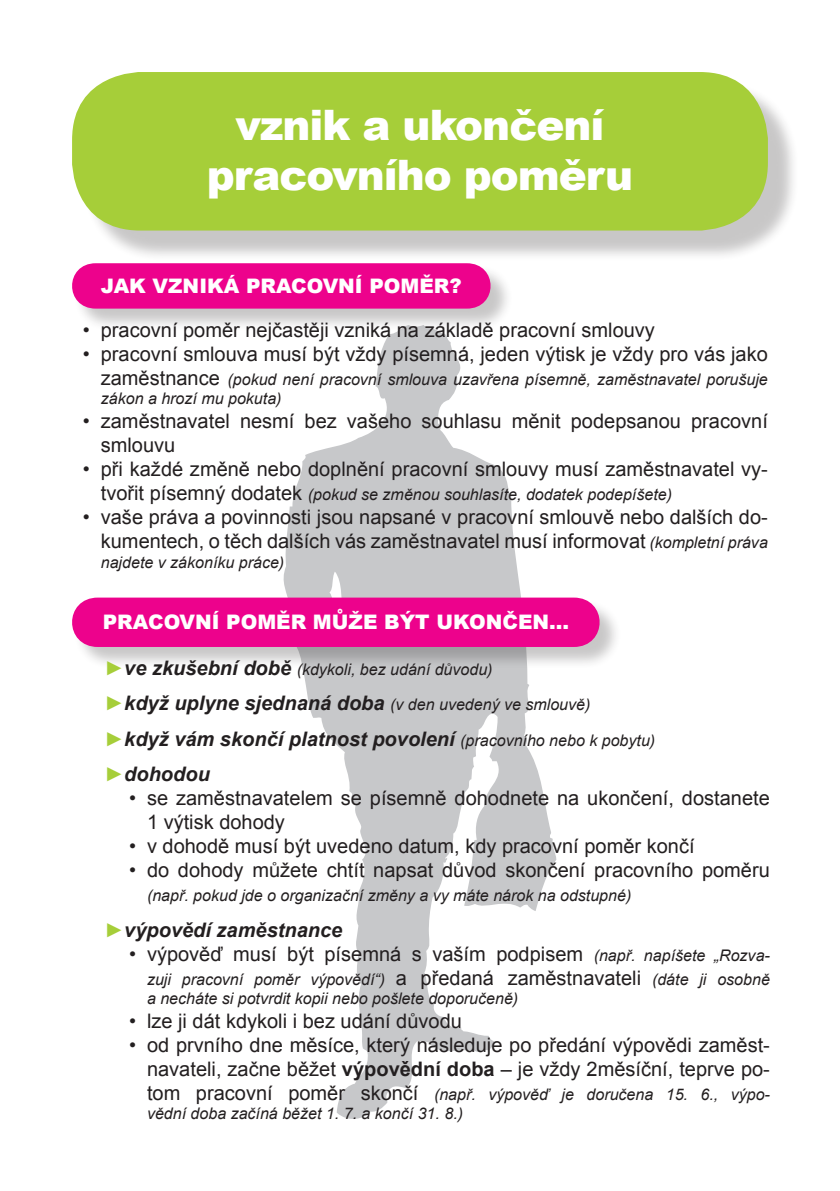
<style>
.page{position:relative;width:840px;height:1191px;background:#fff}
.page>*{position:absolute;margin:0;border:0;box-sizing:border-box;transform-origin:0 0}
.t1{font:900 42px/50.4px "Arial";letter-spacing:-.025em;color:#fff;text-align:center}
.t2{font:20px/24px "Arial";color:#231f20}
.t3{font:italic 700 20px/35.4px "Arial";color:#231f20}
.t4{font:900 20px "Arial";color:#fff}
.t5{font:italic 16px/19.2px "Arial";color:#231f20}
.s1{font-style:normal;font-size:20px}
.s2{font-style:italic;font-size:16px}
.s3{font-weight:700;font-style:normal;font-size:20px;color:#a6ce39}
.s4{font-weight:700;font-size:20px}
.s5{font-style:normal;color:#a6ce39}
.s6{font-weight:400;font-size:16px}
.s7{font-weight:700}
</style>
<div class="page">
<svg style="left:283px;top:340px;width:273px;height:779px"></svg>
<div style="left:81px;top:81px;width:726px;height:189px;background:#231f20;opacity:.25"></div>
<div style="left:72px;top:72px;width:695px;height:158px;background:#a6ce39;border-radius:68px"></div>
<div style="left:73px;top:264px;width:449px;height:76px;background:#231f20;opacity:.25"></div>
<svg style="left:72px;top:263px;width:426px;height:46px;background:#ec0e90"></svg>
<div style="left:73px;top:598px;width:557px;height:81px;background:#231f20;opacity:.25"></div>
<svg style="left:72px;top:595px;width:537px;height:54px;background:#ea1b95"></svg>
<h1 class="t1" style="left:207px;top:98px;width:427px">vznik a ukončení pracovního poměru</h1>
<p class="t4" style="left:101px;top:271px;width:362px">JAK VZNIKÁ PRACOVNÍ POMĚR?</p>
<p class="t2" style="left:83px;top:318px;width:573px">• pracovní poměr nejčastěji vzniká na základě pracovní smlouvy</p>
<p class="t2" style="left:83px;top:342px;width:686px">• pracovní smlouva musí být vždy písemná, jeden výtisk je vždy pro vás jako</p>
<p class="t5" style="left:101px;top:370px;width:668px"><span class="s1">zaměstnance</span> (pokud není pracovní smlouva uzavřena písemně, zaměstnavatel porušuje zákon a hrozí mu pokuta)</p>
<p class="t2" style="left:101px;top:409px;width:668px;text-indent:-18px">• zaměstnavatel nesmí bez vašeho souhlasu měnit podepsanou pracovní smlouvu</p>
<p class="t2" style="left:83px;top:457px;width:686px">• při každé změně nebo doplnění pracovní smlouvy musí zaměstnavatel vy-</p>
<p class="t5" style="left:101px;top:485px;width:572px"><span class="s1">tvořit písemný dodatek</span> (pokud se změnou souhlasíte, dodatek podepíšete)</p>
<p class="t2" style="left:83px;top:505px;width:686px;text-align:right">• vaše práva a povinnosti jsou napsané v pracovní smlouvě nebo dalších do&shy;kumentech, o těch dalších vás zaměstnavatel musí informovat <span class="s2">(kompletní práva</span></p>
<p class="t5" style="left:101px;top:552px;width:185px">najdete v zákoníku práce)</p>
<p class="t4" style="left:103px;top:608px;width:467px">PRACOVNÍ POMĚR MŮŽE BÝT UKONČEN…</p>
<p class="t5" style="left:104px;top:660px;width:389px"><span class="s3">►</span><span class="s4">ve zkušební době</span> (kdykoli, bez udání důvodu)</p>
<p class="t3" style="left:104px;top:686px;width:552px"><span class="s5">►</span>když uplyne sjednaná doba <span class="s6">(v den uvedený ve smlouvě) </span><span class="s5">►</span>když vám skončí platnost povolení <span class="s6">(pracovního nebo k pobytu) </span><span class="s5">►</span>dohodou</p>
<p class="t2" style="left:147px;top:786px;width:624px;text-indent:-18px">• se zaměstnavatelem se písemně dohodnete na ukončení, dostanete<br>1 výtisk dohody</p>
<p class="t2" style="left:129px;top:834px;width:566px">• v dohodě musí být uvedeno datum, kdy pracovní poměr končí</p>
<p class="t2" style="left:129px;top:858px;width:641px">• do dohody můžete chtít napsat důvod skončení pracovního poměru</p>
<p class="t5" style="left:147px;top:886px;width:485px">(např. pokud jde o organizační změny a vy máte nárok na odstupné)</p>
<p class="t3" style="left:104px;top:912px;width:239px"><span class="s5">►</span>výpovědí zaměstnance</p>
<p class="t2" style="left:129px;top:941px;width:641px">• výpověď musí být písemná s vaším podpisem <span class="s2">(např. napíšete „Rozva-</span></p>
<p class="t5" style="left:147px;top:969px;width:624px">zuji pracovní poměr výpovědí“) <span class="s1">a předaná zaměstnavateli</span> (dáte ji osobně a necháte si potvrdit kopii nebo pošlete doporučeně)</p>
<p class="t2" style="left:129px;top:1009px;width:334px">• lze ji dát kdykoli i bez udání důvodu</p>
<p class="t2" style="left:129px;top:1033px;width:641px;text-align:right">• od prvního dne měsíce, který následuje po předání výpovědi zaměst&shy;navateli, začne běžet <span class="s7">výpovědní doba</span> – je vždy 2měsíční, teprve po-</p>
<p class="t5" style="left:147px;top:1084px;width:624px"><span class="s1">tom pracovní poměr skončí</span> (např. výpověď je doručena 15. 6., výpo&shy;vědní doba začíná běžet 1. 7. a končí 31. 8.)</p>
</div>
